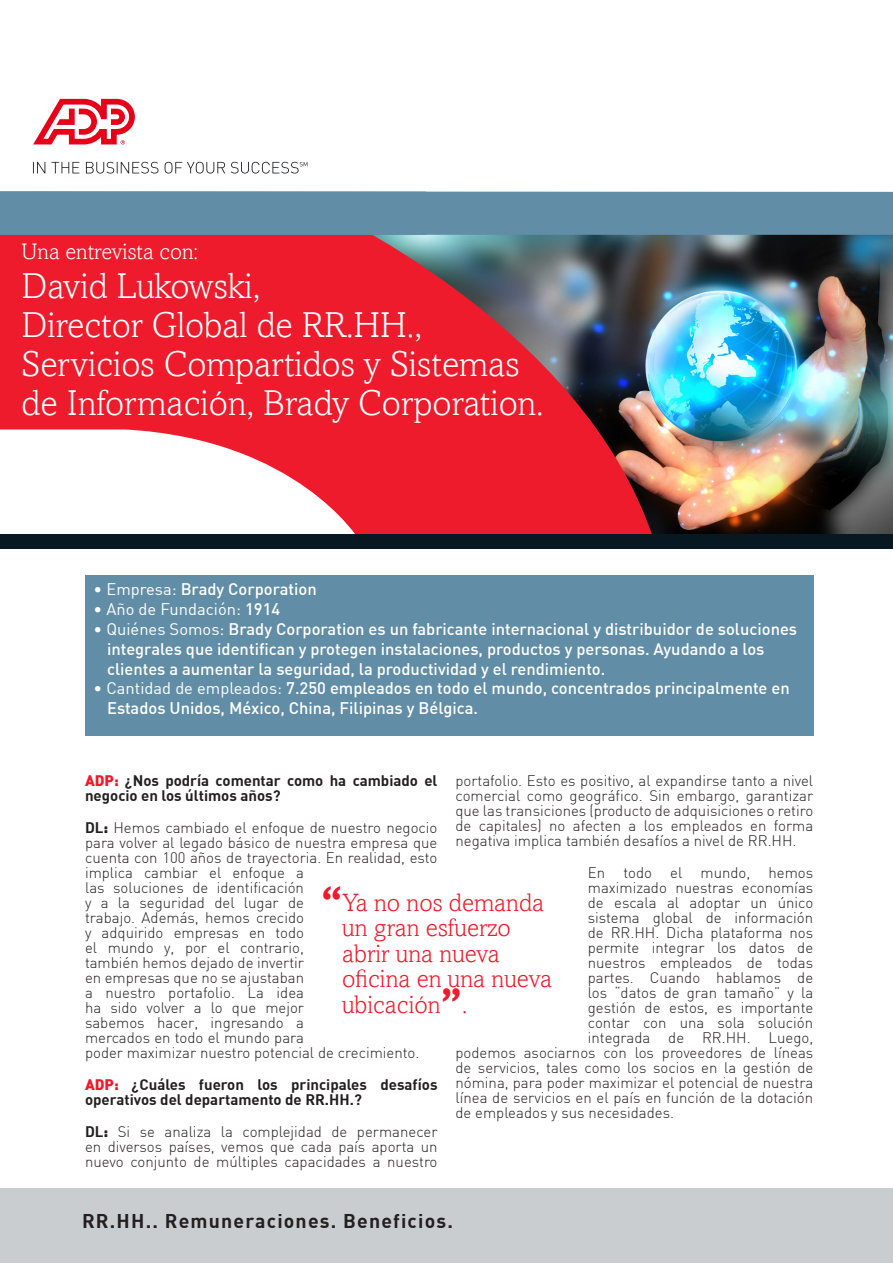
<style>
.page{position:relative;width:893px;height:1263px;background:#fff}
.page>*{position:absolute;margin:0;border:0;box-sizing:border-box;transform-origin:0 0}
.boventitel_cover{font:300 36px/39px "Amasis";color:#fff}
.brood{font:300 25.05px/25.5px "Amasis";color:#ee1b2c}
.boventitel_cover-2{font:300 22.5px "Amasis";color:#fff}
.titel_cover{font:700 19.5px "DIN";letter-spacing:.06em;color:#231f20}
.t1{font:500 16.5px/19.8px "DIN";color:#fff}
.t2{font:16.5px "DIN";color:#fff}
.brood-2{font:300 15px/15px "DIN";color:#231f20;text-align:justify}
.brood-3{font:700 15px/15px "DIN";color:#231f20}
.s1{font-weight:400}
.s2{font-weight:500}
.s3{font-weight:900;color:#ee1b2c}
.s4{font-weight:700}
.s5{font-weight:900}
.s6{font-weight:900;font-size:34.5px}
</style>
<div class="page">
<img style="left:654px;top:235px;width:239px;height:299px">
<div style="left:0;top:1188px;width:893px;height:75px;background:#c9cdcf"></div>
<svg style="left:33px;top:162px;width:274px;height:12px"></svg>
<svg style="left:33px;top:99px;width:102px;height:45px"></svg>
<svg style="left:0;top:235px;width:654px;height:299px;fill:#ee1b2c"></svg>
<div style="left:0;top:534px;width:893px;height:15px;background:#071822"></div>
<div style="left:425px;top:191px;width:468px;height:44px;background:#618ea6"></div>
<div style="left:0;top:191px;width:425px;height:44px;background:#618ea6"></div>
<div style="left:85px;top:575px;width:728px;height:161px;background:#618ea6"></div>
<p class="boventitel_cover-2" style="left:22px;top:239px;width:178px">Una entrevista con:</p>
<p class="boventitel_cover" style="left:22px;top:266px;width:524px">David Lukowski,<br>Director Global de RR.HH.,<br>Servicios Compartidos y Sistemas de Información, Brady Corporation.</p>
<p class="t1" style="left:94px;top:579px;width:225px"><span class="s1">• Empresa:</span> Brady Corporation</p>
<p class="t2" style="left:94px;top:599px;width:188px">• Año de Fundación: <span class="s2">1914</span></p>
<p class="t1" style="left:107px;top:619px;width:692px;text-indent:-13px"><span class="s1">• Quiénes Somos:</span> Brady Corporation es un fabricante internacional y distribuidor de soluciones integrales que identifican y protegen instalaciones, productos y personas. Ayudando a los clientes a aumentar la seguridad, la productividad y el rendimiento.</p>
<p class="t1" style="left:107px;top:678px;width:684px;text-indent:-13px"><span class="s1">• Cantidad de empleados:</span> 7.250 empleados en todo el mundo, concentrados principalmente en<br>Estados Unidos, México, China, Filipinas y Bélgica.</p>
<p class="brood-3" style="left:85px;top:772px;width:354px"><span class="s3">ADP:</span> ¿Nos podría comentar como ha cambiado el negocio en los últimos años?</p>
<p class="brood-2" style="left:85px;top:820px;width:354px;text-align:left"><span class="s4">DL</span><span class="s5">:</span> Hemos cambiado el enfoque de nuestro negocio para volver al legado básico de nuestra empresa que cuenta con 100 años de trayectoria. En realidad, esto implica cambiar el enfoque a<br>las soluciones de identificación<br>y a la seguridad del lugar de<br>trabajo. Además, hemos crecido<br>y adquirido empresas en todo<br>el mundo y, por el contrario,<br>también hemos dejado de invertir<br>en empresas que no se ajustaban<br>a nuestro portafolio. La idea<br>ha sido volver a lo que mejor<br>sabemos hacer, ingresando a<br>mercados en todo el mundo para<br>poder maximizar nuestro potencial de crecimiento.</p>
<p class="brood-3" style="left:85px;top:1076px;width:354px"><span class="s3">ADP:</span> ¿Cuáles fueron los principales desafíos operativos del departamento de RR.HH.?</p>
<p class="brood-2" style="left:85px;top:1124px;width:354px"><span class="s4">DL</span><span class="s5">:</span> Si se analiza la complejidad de permanecer en diversos países, vemos que cada país aporta un nuevo conjunto de múltiples capacidades a nuestro</p>
<p class="brood-2" style="left:455px;top:773px;width:359px">portafolio. Esto es positivo, al expandirse tanto a nivel comercial como geográfico. Sin embargo, garantizar que las transiciones (producto de adquisiciones o retiro de capitales) no afecten a los empleados en forma negativa implica también desafíos a nivel de RR.HH.</p>
<p class="brood-2" style="left:588px;top:865px;width:227px">En todo el mundo, hemos</p>
<p class="brood-2" style="left:588px;top:880px;width:227px">maximizado nuestras economías</p>
<p class="brood-2" style="left:588px;top:895px;width:227px">de escala al adoptar un único</p>
<p class="brood-2" style="left:588px;top:910px;width:227px">sistema global de información</p>
<p class="brood-2" style="left:588px;top:925px;width:227px">de RR.HH. Dicha plataforma nos</p>
<p class="brood-2" style="left:588px;top:940px;width:227px">permite integrar los datos de</p>
<p class="brood-2" style="left:588px;top:955px;width:227px">nuestros empleados de todas</p>
<p class="brood-2" style="left:588px;top:970px;width:227px">partes. Cuando hablamos de</p>
<p class="brood-2" style="left:588px;top:985px;width:227px">los “datos de gran tamaño” y la</p>
<p class="brood-2" style="left:588px;top:1000px;width:227px">gestión de estos, es importante</p>
<p class="brood-2" style="left:588px;top:1015px;width:227px">contar con una sola solución</p>
<p class="brood-2" style="left:588px;top:1030px;width:227px">integrada de RR.HH. Luego,</p>
<p class="brood-2" style="left:455px;top:1045px;width:359px">podemos asociarnos con los proveedores de líneas</p>
<p class="brood-2" style="left:455px;top:1060px;width:359px">de servicios, tales como los socios en la gestión de</p>
<p class="brood-2" style="left:455px;top:1075px;width:359px">nómina, para poder maximizar el potencial de nuestra</p>
<p class="brood-2" style="left:455px;top:1090px;width:359px">línea de servicios en el país en función de la dotación</p>
<p class="brood-2" style="left:455px;top:1105px;width:220px">de empleados y sus necesidades.</p>
<p class="brood" style="left:342px;top:889px;width:211px;text-indent:-21px"><span class="s6">“</span>Ya no nos demanda un gran esfuerzo abrir una nueva oficina en una nueva ubicación<span class="s6">”</span>.</p>
<p class="titel_cover" style="left:82px;top:1208px;width:372px">RR.HH.. Remuneraciones. Beneficios.</p>
</div>
